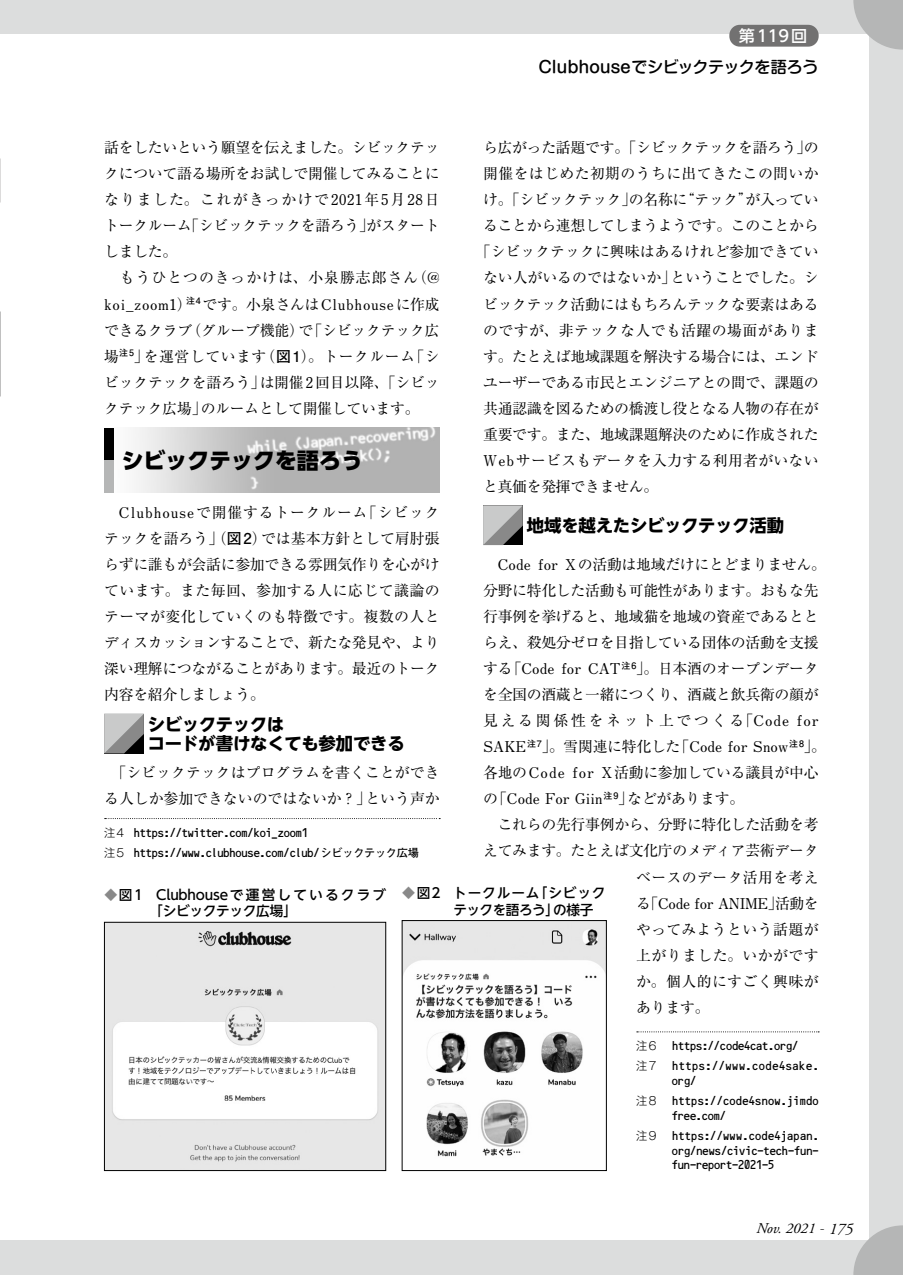
<style>
.page{position:relative;width:903px;height:1275px;background:#dcdddd}
.page>*{position:absolute;margin:0;border:0;box-sizing:border-box;transform-origin:0 0}
.t1{font:800 22.4px "UD Shin Go Pro";letter-spacing:-.02em;color:#000}
.t2{font:700 17.32px/18.6px "UD Shin Go NT Pro";letter-spacing:-.015em;color:#000}
.t3{font:500 16.1px "Shin M Go Pro";letter-spacing:-.01em;color:#000}
.t4{font:500 16.1px "UD Shin Go Pro";letter-spacing:.065em;color:#fff}
.t5{font:14.88px/26.1px "Ryumin Pro";letter-spacing:-.02em;color:#000;text-align:justify}
.t6{font:14.88px/26.1px "Ryumin Pro";color:#000}
.t7{font:14.88px "Ryumin Pro";letter-spacing:.025em;color:#000}
.t8{font:700 14.88px "Futo Min A101 Pro";letter-spacing:.045em;color:#000}
.t9{font:700 14.88px "Futo Min A101 Pro";color:#000}
.t10{font:14.88px "Ryumin Pro";letter-spacing:.02em;color:#000}
.t11{font:14.88px "Ryumin Pro";letter-spacing:.03em;color:#000}
.t12{font:700 14.88px "Futo Min A101 Pro";letter-spacing:-.02em;color:#000}
.t13{font:italic 14.88px "Adobe Garamond Pro";color:#000}
.t14{font:500 13.65px/16.1px "UD Shin Go NT Pro";letter-spacing:-.01em;color:#000}
.t15{font:500 13.65px/16.1px "UD Shin Go NT Pro";letter-spacing:.055em;color:#000}
.t16{font:12.25px/14.9px "Software Design Bsla W3";letter-spacing:-.005em;color:#000}
.t17{font:12.25px/14.9px "Software Design Bsla W3";letter-spacing:.025em;color:#000}
.t18{font:12.25px/14.9px "Software Design Bsla W3";letter-spacing:.05em;color:#000}
.t19{font:300 11.2px "Gothic MB101 Pro";letter-spacing:.115em;color:#000}
.s1{font-family:"Futo Min A101 Pro";font-weight:700}
.s2{font-family:"Ryumin Pro";font-weight:400}
.s3{font-family:"Futo Go B101 Pro";font-weight:700}
.s4{font-family:"Gothic MB101 Pro";font-weight:300;font-size:11.2px}
.s5{font-family:"Futo Go B101 Pro";font-weight:700;font-size:11.2px}
.s6{font-family:"Koz Min Pro";font-weight:400;color:#898989}
.s7{font-family:"Helvetica Neue LT Std";font-weight:100;font-style:normal;font-size:16.1px}
.s8{font-size:16.1px}
</style>
<div class="page">
<div style="left:0;top:35px;width:868px;height:1205px;background:#fff"></div>
<svg style="left:853px;top:0;width:50px;height:50px"></svg>
<svg style="left:853px;top:1225px;width:50px;height:50px"></svg>
<div style="left:729px;top:25px;width:90px;height:22px;background:#727171;border-radius:10px"></div>
<svg style="left:0;top:34px;width:4px;height:363px"></svg>
<img style="left:135px;top:428px;width:305px;height:64px">
<div style="left:104px;top:428px;width:10px;height:32px;background:#000"></div>
<div style="left:104px;top:460px;width:10px;height:32px;background:#b5b6b6"></div>
<svg style="left:104px;top:714px;width:40px;height:39px;background:#989898"></svg>
<svg style="left:105px;top:818px;width:335px;height:1px"></svg>
<svg style="left:483px;top:505px;width:40px;height:40px;background:#969797"></svg>
<svg style="left:637px;top:1031px;width:182px;height:1px"></svg>
<img style="left:106px;top:924px;width:278px;height:245px">
<div style="left:104px;top:922px;width:282px;height:249px;border:1px solid #000"></div>
<img style="left:404px;top:922px;width:201px;height:235px">
<div style="left:402px;top:920px;width:205px;height:251px;border:1px solid #000"></div>
<p class="t4" style="left:739px;top:23px;width:70px">第119回</p>
<p class="t3" style="left:538px;top:54px;width:282px">Clubhouseでシビックテックを語ろう</p>
<p class="t5" style="left:104px;top:134px;width:337px;text-align:left">話をしたいという願望を伝えました。シビックテックについて語る場所をお試しで開催してみることになりました。これがきっかけで<span class="s1">2021</span>年<span class="s1">5</span>月<span class="s1">28</span>日トークルーム「シビックテックを語ろう」がスタートしました。<br>　もうひとつのきっかけは、小泉勝志郎さん（<span class="s1">@</span></p>
<p class="t8" style="left:104px;top:292px;width:337px">koi_zoom1<span class="s2">）</span><sup>注4</sup><span class="s2">です。小泉さんは</span>Clubhouse<span class="s2">に作成</span></p>
<p class="t5" style="left:104px;top:316px;width:337px">できるクラブ（グループ機能）で「シビックテック広場<sup>注5</sup>」を運営しています（<span class="s3">図1</span>）。トークルーム「シビックテックを語ろう」は開催<span class="s1">2</span>回目以降、「シビックテック広場」のルームとして開催しています。</p>
<h1 class="t1" style="left:121px;top:442px;width:243px">シビックテックを語ろう</h1>
<p class="t5" style="left:104px;top:498px;width:337px;text-indent:15px"><span class="s1">Clubhouse</span>で開催するトークルーム「シビックテックを語ろう」（<span class="s3">図2</span>）では基本方針として肩肘張らずに誰もが会話に参加できる雰囲気作りを心がけています。また毎回、参加する人に応じて議論のテーマが変化していくのも特徴です。複数の人とディスカッションすることで、新たな発見や、より深い理解につながることがあります。最近のトーク内容を紹介しましょう。</p>
<p class="t2" style="left:148px;top:715px;width:259px">シビックテックは<br>コードが書けなくても参加できる</p>
<p class="t6" style="left:104px;top:759px;width:337px">　「シビックテックはプログラムを書くことができる人しか参加できないのではないか？」という声か</p>
<p class="t16" style="left:104px;top:823px;width:316px;line-height:19.8px"><span class="s4">注4</span> https://twitter.com/koi_zoom1<br><span class="s4">注5</span> https://www.clubhouse.com/club/<span class="s5">シビックテック広場</span></p>
<p class="t5" style="left:483px;top:134px;width:337px">ら広がった話題です。「シビックテックを語ろう」の</p>
<p class="t7" style="left:483px;top:162px;width:337px">開催をはじめた初期のうちに出てきたこの問いか</p>
<p class="t5" style="left:483px;top:186px;width:337px">け。「シビックテック」の名称に“テック”が入ってい</p>
<p class="t5" style="left:483px;top:212px;width:337px">ることから連想してしまうようです。このことから</p>
<p class="t6" style="left:476px;top:238px;width:345px">「シビックテックに興味はあるけれど参加できてい</p>
<p class="t5" style="left:483px;top:264px;width:337px">ない人がいるのではないか」ということでした。シ</p>
<p class="t5" style="left:483px;top:290px;width:337px">ビックテック活動にはもちろんテックな要素はある</p>
<p class="t11" style="left:483px;top:318px;width:337px">のですが、非テックな人でも活躍の場面がありま</p>
<p class="t5" style="left:483px;top:342px;width:337px">す。たとえば地域課題を解決する場合には、エンド</p>
<p class="t5" style="left:483px;top:368px;width:337px">ユーザーである市民とエンジニアとの間で、課題の</p>
<p class="t5" style="left:483px;top:394px;width:337px">共通認識を図るための橋渡し役となる人物の存在が</p>
<p class="t5" style="left:483px;top:420px;width:337px">重要です。また、地域課題解決のために作成された</p>
<p class="t10" style="left:483px;top:448px;width:337px"><span class="s1">Web</span>サービスもデータを入力する利用者がいない</p>
<p class="t5" style="left:483px;top:472px;width:177px">と真価を発揮できません。</p>
<p class="t2" style="left:527px;top:516px;width:259px">地域を越えたシビックテック活動</p>
<p class="t5" style="left:483px;top:550px;width:344px;text-align:left;text-indent:15px"><span class="s1">Code for X</span>の活動は地域だけにとどまりません。分野に特化した活動も可能性があります。おもな先行事例を挙げると、地域猫を地域の資産であるととらえ、殺処分ゼロを目指している団体の活動を支援する「<span class="s1">Code for CAT</span><sup>注6</sup>」。日本酒のオープンデータを全国の酒蔵と一緒につくり、酒蔵と飲兵衛の顔が見える関係性をネット上でつくる「<span class="s1">Code for</span></p>
<p class="t9" style="left:483px;top:735px;width:344px">SAKE<sup>注7</sup><span class="s2">」。雪関連に特化した「</span>Code for Snow<sup>注8</sup><span class="s2">」。</span></p>
<p class="t5" style="left:483px;top:759px;width:337px">各地の<span class="s1">Code for X</span>活動に参加している議員が中心</p>
<p class="t5" style="left:483px;top:785px;width:263px">の「<span class="s1">Code For Giin</span><sup>注9</sup>」などがあります。</p>
<p class="t5" style="left:483px;top:811px;width:337px">　これらの先行事例から、分野に特化した活動を考</p>
<p class="t5" style="left:483px;top:837px;width:337px">えてみます。たとえば文化庁のメディア芸術データ</p>
<p class="t7" style="left:636px;top:865px;width:184px">ベースのデータ活用を考え</p>
<p class="t12" style="left:636px;top:891px;width:184px"><span class="s2">る「</span>Code for ANIME<span class="s2">」活動を</span></p>
<p class="t5" style="left:636px;top:915px;width:184px">やってみようという話題が上がりました。いかがですか。個人的にすごく興味があります。</p>
<p class="t19" style="left:636px;top:1037px;width:22px">注6</p>
<p class="t16" style="left:672px;top:1039px;width:128px">https://code4cat.org/</p>
<p class="t19" style="left:636px;top:1057px;width:22px">注7</p>
<p class="t18" style="left:672px;top:1058px;width:148px">https://www.code4sake. org/</p>
<p class="t19" style="left:636px;top:1091px;width:22px">注8</p>
<p class="t17" style="left:672px;top:1093px;width:148px">https://code4snow.jimdo free.com/</p>
<p class="t19" style="left:636px;top:1126px;width:22px">注9</p>
<p class="t16" style="left:672px;top:1128px;width:148px;text-align:justify">https://www.code4japan. org/news/civic-tech-fun&shy;fun-report-2021-5</p>
<p class="t14" style="left:149px;top:886px;width:238px;text-indent:-45px"><span class="s6">◆</span>図1　Clubhouseで運営しているクラブ「シビックテック広場」</p>
<p class="t15" style="left:453px;top:885px;width:153px;text-indent:-52px"><span class="s6">◆</span>図2　トークルーム「シビックテックを語ろう」の様子</p>
<p class="t13" style="left:756px;top:1220px;width:98px">Nov. 2021 <span class="s7">-</span> <span class="s8">175</span></p>
</div>
